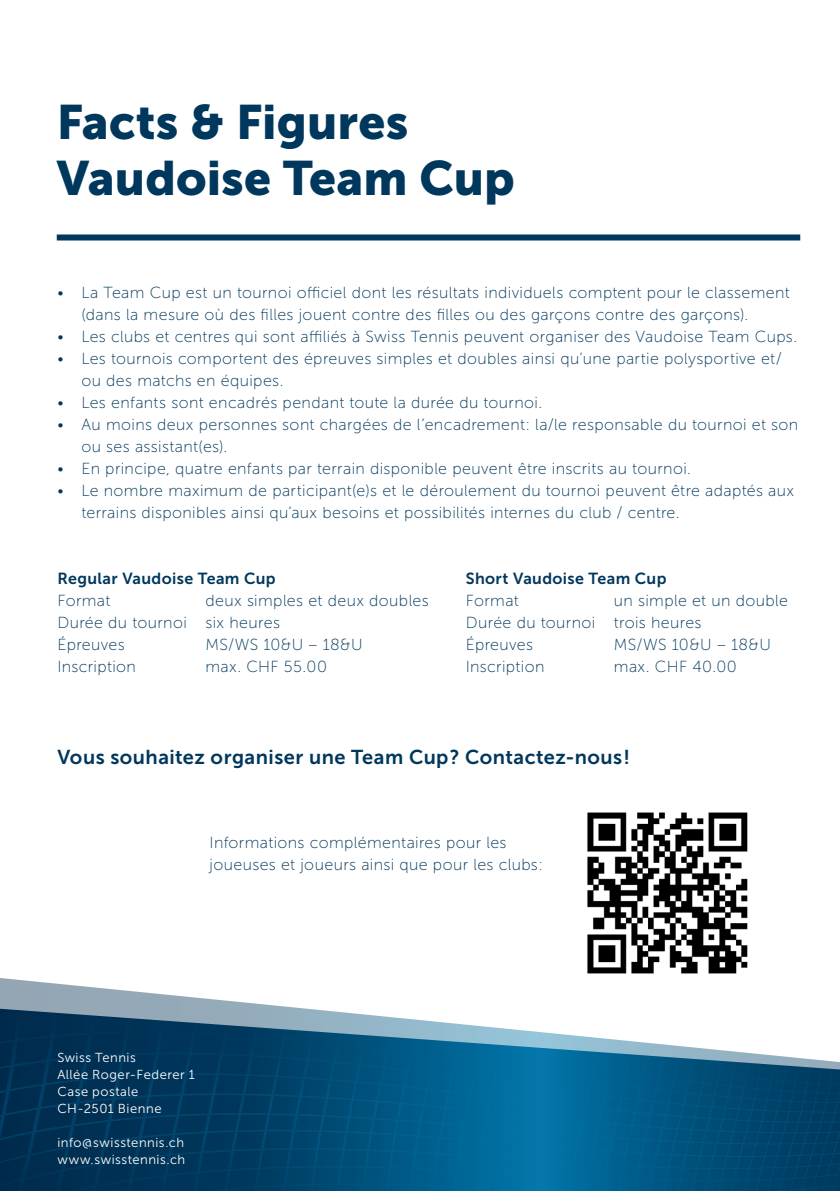
<style>
.page{position:relative;width:840px;height:1191px;background:#fff}
.page>*{position:absolute;margin:0;border:0;box-sizing:border-box;transform-origin:0 0}
.Thementitel{font:48px "Museo Sans 900";color:#00375c}
.Lead{font:20px "Museo Sans 700";letter-spacing:.025em;color:#00375c}
.Aufzählung{font:16px/22px "Museo Sans 100";letter-spacing:.025em;color:#00375c}
.Lauftext{font:16px "Museo Sans 100";letter-spacing:.02em;color:#00375c}
.ZwischenTitelOhneNum{font:16px "Museo Sans 700";letter-spacing:.02em;color:#00375c}
.t1{font:13px "Museo Sans 300";letter-spacing:.04em;color:#fff}
</style>
<div class="page">
<svg style="left:0;top:978px;width:299px;height:30px"></svg>
<svg style="left:0;top:1008px;width:409px;height:11px;background:#8aa2b2"></svg>
<svg style="left:0;top:1019px;width:518px;height:11px;background:#60849b"></svg>
<svg style="left:0;top:1030px;width:839px;height:161px;background:#10567d"></svg>
<div style="left:57px;top:234px;width:742px;height:6px;background:#00375c"></div>
<img style="left:587px;top:812px;width:161px;height:162px">
<p class="Thementitel" style="left:57px;top:95px;width:353px">Facts &amp; Figures</p>
<p class="Thementitel" style="left:57px;top:151px;width:459px">Vaudoise Team Cup</p>
<p class="Aufzählung" style="left:81px;top:281px;width:709px;text-indent:-24px">• La Team Cup est un tournoi officiel dont les résultats individuels comptent pour le classement (dans la mesure où des filles jouent contre des filles ou des garçons contre des garçons).</p>
<p class="Aufzählung" style="left:57px;top:325px;width:741px">• Les clubs et centres qui sont affiliés à Swiss Tennis peuvent organiser des Vaudoise Team Cups.</p>
<p class="Aufzählung" style="left:81px;top:347px;width:701px;text-indent:-24px">• Les tournois comportent des épreuves simples et doubles ainsi qu’une partie polysportive et/ ou des matchs en équipes.</p>
<p class="Aufzählung" style="left:57px;top:391px;width:486px">• Les enfants sont encadrés pendant toute la durée du tournoi.</p>
<p class="Aufzählung" style="left:81px;top:413px;width:718px;text-indent:-24px">• Au moins deux personnes sont chargées de l’encadrement: la/le responsable du tournoi et son ou ses assistant(es).</p>
<p class="Aufzählung" style="left:57px;top:457px;width:634px">• En principe, quatre enfants par terrain disponible peuvent être inscrits au tournoi.</p>
<p class="Aufzählung" style="left:81px;top:479px;width:713px;text-indent:-24px">• Le nombre maximum de participant(e)s et le déroulement du tournoi peuvent être adaptés aux terrains disponibles ainsi qu’aux besoins et possibilités internes du club / centre.</p>
<p class="ZwischenTitelOhneNum" style="left:57px;top:569px;width:220px">Regular Vaudoise Team Cup</p>
<p class="Lauftext" style="left:57px;top:592px;width:54px">Format</p>
<p class="Lauftext" style="left:205px;top:592px;width:225px">deux simples et deux doubles</p>
<p class="Lauftext" style="left:57px;top:614px;width:224px">Durée du tournoi six heures</p>
<p class="Lauftext" style="left:57px;top:636px;width:69px">Épreuves</p>
<p class="Lauftext" style="left:205px;top:636px;width:158px">MS/WS 10&amp;U – 18&amp;U</p>
<p class="Lauftext" style="left:57px;top:658px;width:80px">Inscription</p>
<p class="Lauftext" style="left:205px;top:658px;width:123px">max. CHF 55.00</p>
<p class="ZwischenTitelOhneNum" style="left:465px;top:569px;width:202px">Short Vaudoise Team Cup</p>
<p class="Lauftext" style="left:465px;top:592px;width:54px">Format</p>
<p class="Lauftext" style="left:613px;top:592px;width:175px">un simple et un double</p>
<p class="Lauftext" style="left:465px;top:614px;width:237px">Durée du tournoi trois heures</p>
<p class="Lauftext" style="left:465px;top:636px;width:69px">Épreuves</p>
<p class="Lauftext" style="left:613px;top:636px;width:158px">MS/WS 10&amp;U – 18&amp;U</p>
<p class="Lauftext" style="left:465px;top:658px;width:80px">Inscription</p>
<p class="Lauftext" style="left:613px;top:658px;width:124px">max. CHF 40.00</p>
<p class="Lead" style="left:57px;top:746px;width:574px">Vous souhaitez organiser une Team Cup ? Contactez-nous !</p>
<p class="Aufzählung" style="left:209px;top:831px;width:298px">Informations complémentaires pour les</p>
<p class="Aufzählung" style="left:209px;top:853px;width:335px">joueuses et joueurs ainsi que pour les clubs :</p>
<p class="t1" style="left:57px;top:1050px;width:80px">Swiss Tennis</p>
<p class="t1" style="left:57px;top:1067px;width:139px">Allée Roger-Federer 1</p>
<p class="t1" style="left:57px;top:1084px;width:82px">Case postale</p>
<p class="t1" style="left:57px;top:1101px;width:106px">CH-2501 Bienne</p>
<p class="t1" style="left:57px;top:1135px;width:128px">info@swisstennis.ch</p>
<p class="t1" style="left:57px;top:1152px;width:129px">www.swisstennis.ch</p>
</div>
